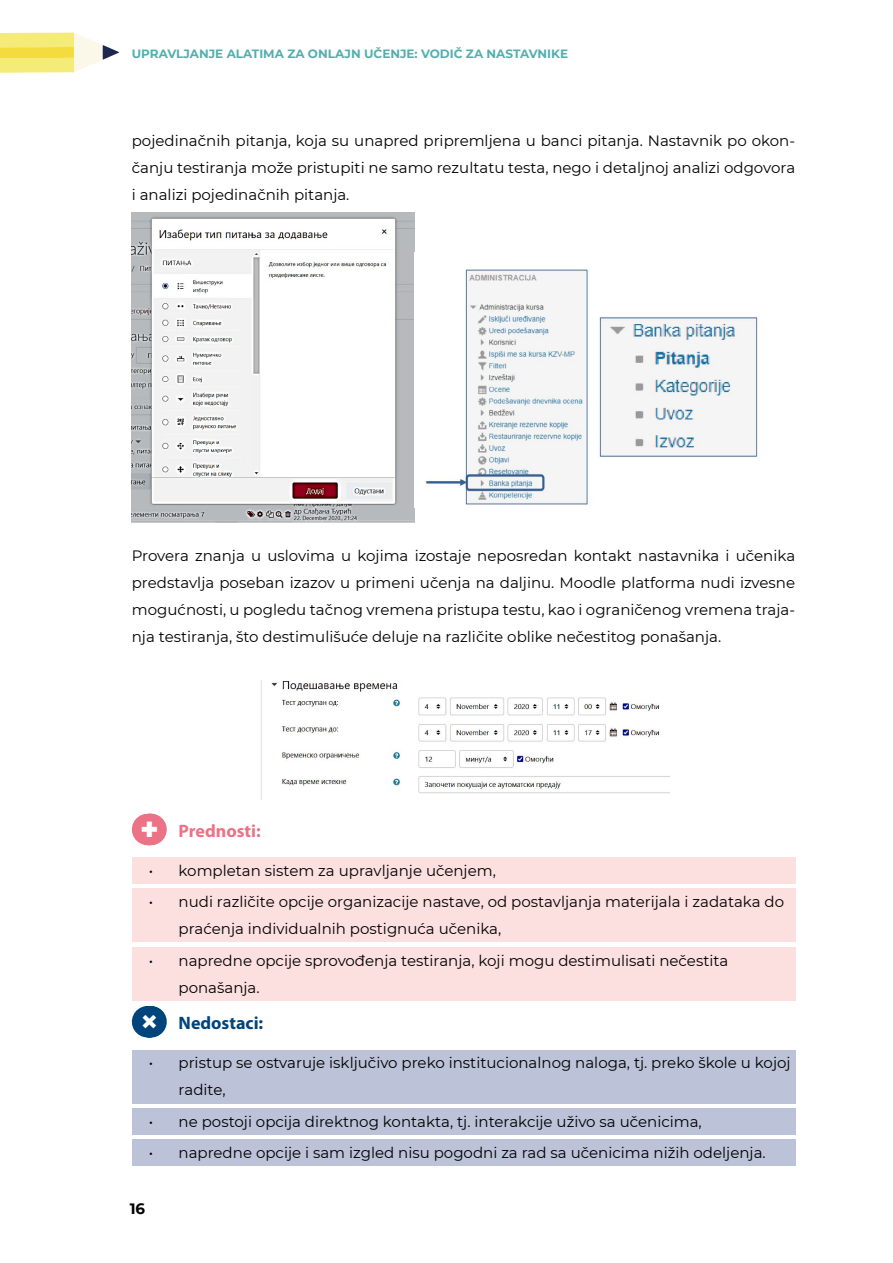
<style>
.page{position:relative;width:893px;height:1263px;background:#fff}
.page>*{position:absolute;margin:0;border:0;box-sizing:border-box;transform-origin:0 0}
.t1{font:700 18px "Myriad Pro";color:#ec7285}
.t2{font:700 18px "Myriad Pro";color:#00447c}
.t3{font:15px/27px "Montserrat";color:#000}
.t4{font:700 15px "Montserrat";color:#000}
.t5{font:700 12px "Montserrat";color:#52afae}
</style>
<div class="page">
<svg style="left:0;top:32px;width:119px;height:41px"></svg>
<div style="left:132px;top:857px;width:663px;height:27px;background:#fbe0df"></div>
<div style="left:132px;top:888px;width:663px;height:54px;background:#fbe0df"></div>
<div style="left:132px;top:947px;width:663px;height:54px;background:#fbe0df"></div>
<div style="left:132px;top:1049px;width:663px;height:54px;background:#bcc3d8"></div>
<div style="left:132px;top:1108px;width:663px;height:27px;background:#bcc3d8"></div>
<div style="left:132px;top:1139px;width:663px;height:27px;background:#bcc3d8"></div>
<img style="left:132px;top:212px;width:282px;height:310px">
<img style="left:425px;top:269px;width:333px;height:236px">
<img style="left:261px;top:680px;width:409px;height:119px">
<svg style="left:142px;top:814px;width:15px;height:31px"></svg>
<svg style="left:143px;top:1006px;width:13px;height:31px"></svg>
<p class="t5" style="left:132px;top:45px;width:438px">UPRAVLJANJE ALATIMA ZA ONLAJN UČENJE: VODIČ ZA NASTAVNIKE</p>
<p class="t3" style="left:132px;top:127px;width:665px;text-align:justify">pojedinačnih pitanja, koja su unapred pripremljena u banci pitanja. Nastavnik po okon&shy;čanju testiranja može pristupiti ne samo rezultatu testa, nego i detaljnoj analizi odgovora i analizi pojedinačnih pitanja.</p>
<p class="t3" style="left:132px;top:542px;width:665px;text-align:justify">Provera znanja u uslovima u kojima izostaje neposredan kontakt nastavnika i učenika predstavlja poseban izazov u primeni učenja na daljinu. Moodle platforma nudi izvesne mogućnosti, u pogledu tačnog vremena pristupa testu, kao i ograničenog vremena traja&shy;nja testiranja, što destimulišuće deluje na različite oblike nečestitog ponašanja.</p>
<p class="t1" style="left:179px;top:821px;width:84px">Prednosti:</p>
<p class="t3" style="left:149px;top:857px;width:349px">• kompletan sistem za upravljanje učenjem,</p>
<p class="t3" style="left:179px;top:888px;width:607px;text-indent:-30px">• nudi različite opcije organizacije nastave, od postavljanja materijala i zadataka do praćenja individualnih postignuća učenika,</p>
<p class="t3" style="left:179px;top:946px;width:551px;text-indent:-30px">• napredne opcije sprovođenja testiranja, koji mogu destimulisati nečestita ponašanja.</p>
<p class="t2" style="left:179px;top:1013px;width:86px">Nedostaci:</p>
<p class="t3" style="left:179px;top:1049px;width:613px;text-indent:-30px">• pristup se ostvaruje isključivo preko institucionalnog naloga, tj. preko škole u kojoj radite,</p>
<p class="t3" style="left:149px;top:1107px;width:554px">• ne postoji opcija direktnog kontakta, tj. interakcije uživo sa učenicima,</p>
<p class="t3" style="left:149px;top:1138px;width:618px">• napredne opcije i sam izgled nisu pogodni za rad sa učenicima nižih odeljenja.</p>
<p class="t4" style="left:130px;top:1198px;width:17px">16</p>
</div>
